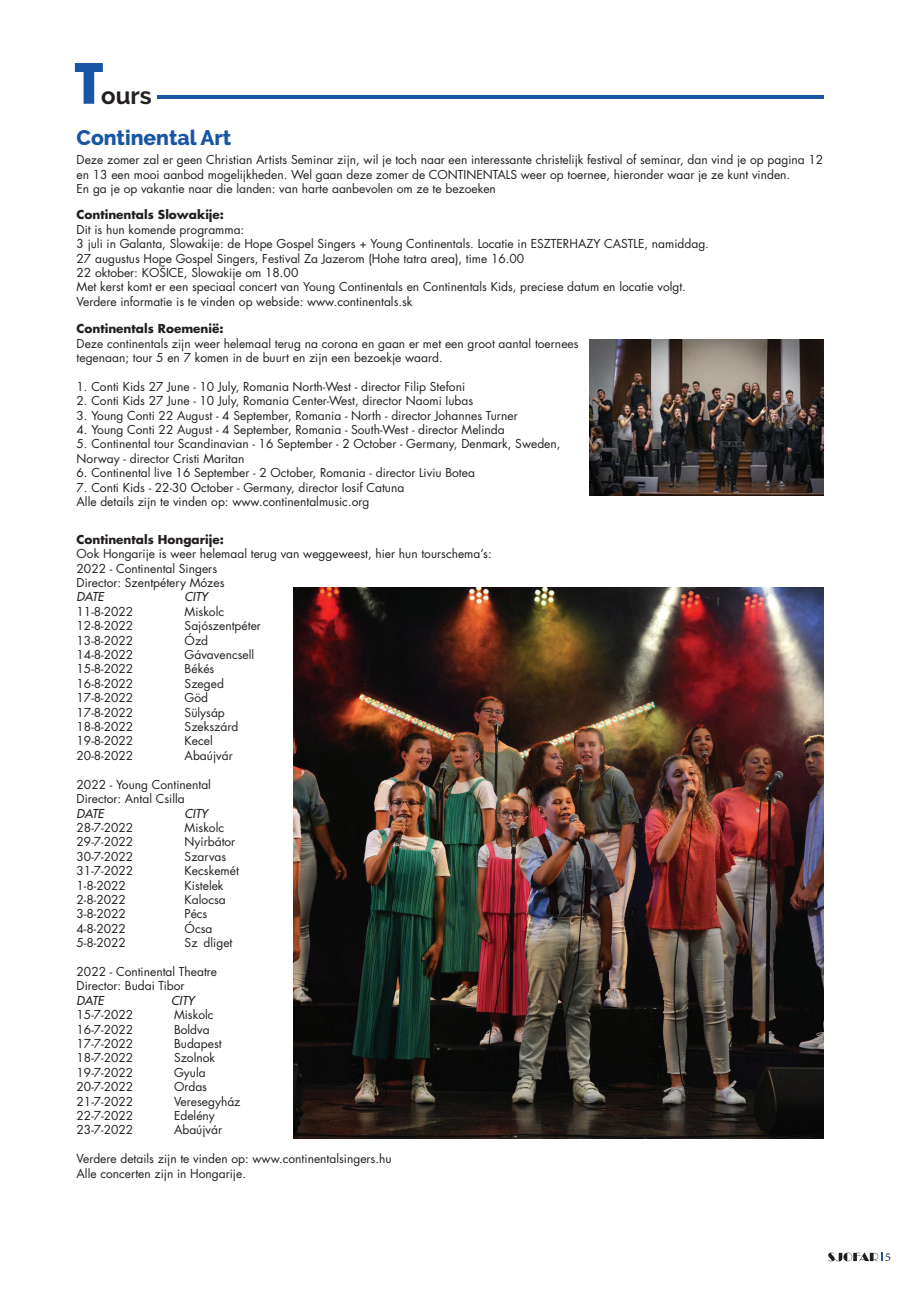
<style>
.page{position:relative;width:919px;height:1289px;background:#fff}
.page>*{position:absolute;margin:0;border:0;box-sizing:border-box;transform-origin:0 0}
.t1{font:700 54px "Futura";color:#1855a5}
.t2{font:700 24px "Raleway";color:#231f20}
.t3{font:800 21px "Raleway";color:#1855a5}
.t4{font:12px/14.4px "Futura Std";color:#231f20}
.t5{font:700 12px "Futura Std";color:#231f20}
.t6{font:italic 500 12px "Futura Std";color:#231f20}
.t7{font:12px "Minion Pro";color:#231f20}
</style>
<div class="page">
<svg style="left:828px;top:1252px;width:54px;height:9px"></svg>
<hr style="left:158px;top:96px;width:665px;height:3px;background:#1855a5">
<img style="left:589px;top:339px;width:234px;height:156px">
<img style="left:293px;top:587px;width:530px;height:551px">
<h1 class="t1" style="left:74px;top:44px;width:30px">T</h1>
<h2 class="t2" style="left:101px;top:81px;width:52px">ours</h2>
<h3 class="t3" style="left:77px;top:126px;width:156px">Continental Art</h3>
<p class="t4" style="left:77px;top:153px;width:748px">Deze zomer zal er geen Christian Artists Seminar zijn, wil je toch naar een interessante christelijk festival of seminar, dan vind je op pagina 12 en 13 een mooi aanbod mogelijkheden. Wel gaan deze zomer de CONTINENTALS weer op toernee, hieronder waar je ze kunt vinden.<br>En ga je op vakantie naar die landen: van harte aanbevolen om ze te bezoeken</p>
<p class="t5" style="left:77px;top:207px;width:149px">Continentals Slowakije:</p>
<p class="t4" style="left:77px;top:222px;width:634px">Dit is hun komende programma:<br>3 juli in Galanta, Slowakije: de Hope Gospel Singers + Young Continentals. Locatie in ESZTERHAZY CASTLE, namiddag.<br>27 augustus Hope Gospel Singers, Festival Za Jazerom (Hohe tatra area), time 16.00<br>22 oktober: KOŠICE, Slowakije om 18.00<br>Met kerst komt er een speciaal concert van Young Continentals en Continentals Kids, preciese datum en locatie volgt.<br>Verdere informatie is te vinden op webside: www.continentals.sk</p>
<p class="t5" style="left:77px;top:321px;width:148px">Continentals Roemenië:</p>
<p class="t4" style="left:77px;top:336px;width:503px">Deze continentals zijn weer helemaal terug na corona en gaan er met een groot aantal toernees tegenaan; tour 5 en 7 komen in de buurt en zijn een bezoekje waard.</p>
<p class="t4" style="left:77px;top:379px;width:390px">1. Conti Kids 27 June - 10 July, Romania North-West - director Filip Stefoni</p>
<p class="t4" style="left:77px;top:394px;width:398px">2. Conti Kids 27 June - 10 July, Romania Center-West, director Naomi Iubas</p>
<p class="t4" style="left:77px;top:408px;width:442px">3. Young Conti 22 August - 4 September, Romania - North - director Johannes Turner</p>
<p class="t4" style="left:77px;top:422px;width:429px">4. Young Conti 22 August - 4 September, Romania - South-West - director Melinda</p>
<p class="t4" style="left:77px;top:437px;width:485px">5. Continental tour Scandinavian - 16 September - 2 October - Germany, Denmark, Sweden,<br>Norway - director Cristi Maritan</p>
<p class="t4" style="left:77px;top:466px;width:400px">6. Continental live 16 September - 2 October, Romania - director Liviu Botea</p>
<p class="t4" style="left:77px;top:480px;width:329px">7. Conti Kids - 22-30 October - Germany, director Iosif Catuna<br>Alle details zijn te vinden op: www.continentalmusic.org</p>
<p class="t5" style="left:77px;top:531px;width:149px">Continentals Hongarije:</p>
<p class="t4" style="left:77px;top:546px;width:416px">Ook Hongarije is weer helemaal terug van weggeweest, hier hun tourschema’s:<br>2022 - Continental Singers<br>Director: Szentpétery Mózes</p>
<p class="t6" style="left:77px;top:589px;width:29px">DATE</p>
<p class="t6" style="left:185px;top:589px;width:25px">CITY</p>
<p class="t4" style="left:77px;top:604px;width:58px">11-8-2022</p>
<p class="t4" style="left:185px;top:604px;width:41px">Miskolc</p>
<p class="t4" style="left:77px;top:618px;width:58px">12-8-2022</p>
<p class="t4" style="left:185px;top:618px;width:78px">Sajószentpéter</p>
<p class="t4" style="left:77px;top:633px;width:58px">13-8-2022</p>
<p class="t4" style="left:185px;top:633px;width:25px">Ózd</p>
<p class="t4" style="left:77px;top:647px;width:58px">14-8-2022</p>
<p class="t4" style="left:185px;top:647px;width:71px">Gávavencsell</p>
<p class="t4" style="left:77px;top:662px;width:58px">15-8-2022</p>
<p class="t4" style="left:185px;top:662px;width:31px">Békés</p>
<p class="t4" style="left:77px;top:676px;width:58px">16-8-2022</p>
<p class="t4" style="left:185px;top:676px;width:41px">Szeged</p>
<p class="t4" style="left:77px;top:690px;width:58px">17-8-2022</p>
<p class="t4" style="left:185px;top:690px;width:25px">Göd</p>
<p class="t4" style="left:77px;top:705px;width:58px">17-8-2022</p>
<p class="t4" style="left:185px;top:705px;width:42px">Sülysáp</p>
<p class="t4" style="left:77px;top:719px;width:58px">18-8-2022</p>
<p class="t4" style="left:185px;top:719px;width:55px">Szekszárd</p>
<p class="t4" style="left:77px;top:734px;width:58px">19-8-2022</p>
<p class="t4" style="left:185px;top:734px;width:30px">Kecel</p>
<p class="t4" style="left:77px;top:748px;width:58px">20-8-2022</p>
<p class="t4" style="left:185px;top:748px;width:50px">Abaújvár</p>
<p class="t4" style="left:77px;top:777px;width:136px">2022 - Young Continental<br>Director: Antal Csilla</p>
<p class="t6" style="left:77px;top:805px;width:29px">DATE</p>
<p class="t6" style="left:185px;top:805px;width:25px">CITY</p>
<p class="t4" style="left:77px;top:820px;width:58px">28-7-2022</p>
<p class="t4" style="left:185px;top:820px;width:41px">Miskolc</p>
<p class="t4" style="left:77px;top:834px;width:58px">29-7-2022</p>
<p class="t4" style="left:185px;top:834px;width:52px">Nyírbátor</p>
<p class="t4" style="left:77px;top:849px;width:58px">30-7-2022</p>
<p class="t4" style="left:185px;top:849px;width:43px">Szarvas</p>
<p class="t4" style="left:77px;top:863px;width:58px">31-7-2022</p>
<p class="t4" style="left:185px;top:863px;width:56px">Kecskemét</p>
<p class="t4" style="left:77px;top:878px;width:51px">1-8-2022</p>
<p class="t4" style="left:185px;top:878px;width:40px">Kistelek</p>
<p class="t4" style="left:77px;top:892px;width:51px">2-8-2022</p>
<p class="t4" style="left:185px;top:892px;width:43px">Kalocsa</p>
<p class="t4" style="left:77px;top:906px;width:51px">3-8-2022</p>
<p class="t4" style="left:185px;top:906px;width:24px">Pécs</p>
<p class="t4" style="left:77px;top:921px;width:51px">4-8-2022</p>
<p class="t4" style="left:185px;top:921px;width:29px">Ócsa</p>
<p class="t4" style="left:77px;top:935px;width:51px">5-8-2022</p>
<p class="t4" style="left:185px;top:935px;width:49px">Sződliget</p>
<p class="t4" style="left:77px;top:964px;width:142px">2022 - Continental Theatre<br>Director: Budai Tibor</p>
<p class="t6" style="left:77px;top:992px;width:29px">DATE</p>
<p class="t6" style="left:171px;top:992px;width:25px">CITY</p>
<p class="t4" style="left:77px;top:1007px;width:58px">15-7-2022</p>
<p class="t4" style="left:174px;top:1007px;width:41px">Miskolc</p>
<p class="t4" style="left:77px;top:1022px;width:58px">16-7-2022</p>
<p class="t4" style="left:174px;top:1022px;width:37px">Boldva</p>
<p class="t4" style="left:77px;top:1036px;width:58px">17-7-2022</p>
<p class="t4" style="left:174px;top:1036px;width:49px">Budapest</p>
<p class="t4" style="left:77px;top:1050px;width:58px">18-7-2022</p>
<p class="t4" style="left:174px;top:1050px;width:43px">Szolnok</p>
<p class="t4" style="left:77px;top:1065px;width:58px">19-7-2022</p>
<p class="t4" style="left:174px;top:1065px;width:33px">Gyula</p>
<p class="t4" style="left:77px;top:1079px;width:58px">20-7-2022</p>
<p class="t4" style="left:174px;top:1079px;width:34px">Ordas</p>
<p class="t4" style="left:77px;top:1094px;width:58px">21-7-2022</p>
<p class="t4" style="left:174px;top:1094px;width:68px">Veresegyház</p>
<p class="t4" style="left:77px;top:1108px;width:58px">22-7-2022</p>
<p class="t4" style="left:174px;top:1108px;width:42px">Edelény</p>
<p class="t4" style="left:77px;top:1122px;width:58px">23-7-2022</p>
<p class="t4" style="left:174px;top:1122px;width:50px">Abaújvár</p>
<p class="t4" style="left:77px;top:1151px;width:316px">Verdere details zijn te vinden op: www.continentalsingers.hu<br>Alle concerten zijn in Hongarije.</p>
<p class="t7" style="left:885px;top:1249px;width:7px">5</p>
</div>
